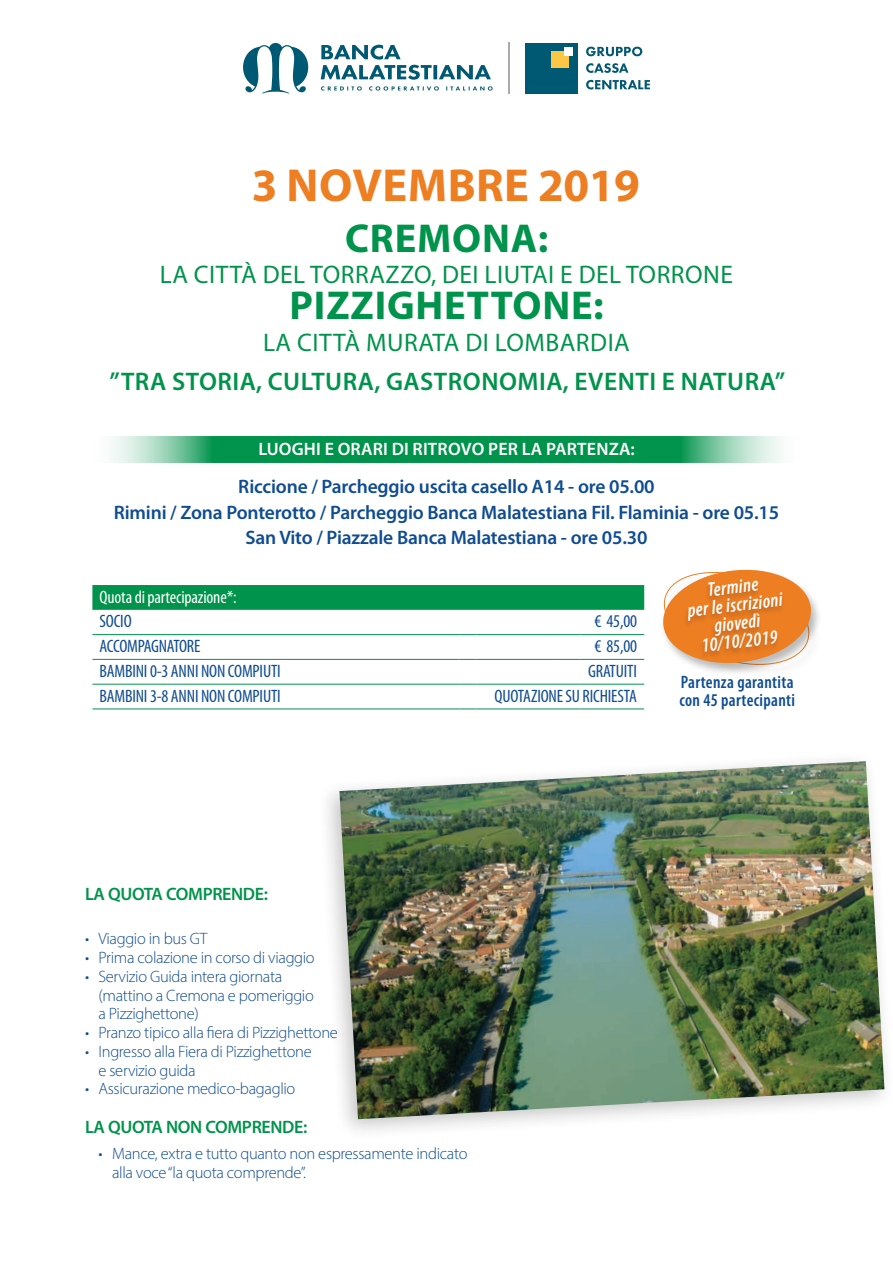
<style>
.page{position:relative;width:893px;height:1263px;background:#fff}
.page>*{position:absolute;margin:0;border:0;box-sizing:border-box;transform-origin:0 0}
.t1{font:700 46.5px "Myriad Pro";letter-spacing:.01em;color:#ee7e22}
.t2{font:700 40.5px "Myriad Pro";letter-spacing:.02em;color:#00934b}
.t3{font:25.5px "Myriad Pro";letter-spacing:.02em;color:#00934b}
.t4{font:600 25.5px "Myriad Pro";letter-spacing:.02em;color:#00934b}
.t5{font:italic 600 condensed 19.8px/18.1px "Myriad Pro";color:#fff;text-align:center;scale:.96 1}
.t6{font:600 19.5px/25.5px "Myriad Pro";letter-spacing:-.01em;color:#0f4c91;text-align:center}
.t7{font:condensed 18px "Myriad Pro";letter-spacing:-.01em;color:#0f4c91}
.t8{font:600 18px "Myriad Pro";letter-spacing:-.02em;color:#00934b}
.t9{font:600 18px "Myriad Pro";letter-spacing:.01em;color:#fff}
.t10{font:600 condensed 18px/18px "Myriad Pro";letter-spacing:.02em;color:#0f4c91;scale:.96 1}
.t11{font:condensed 18px "Myriad Pro";letter-spacing:-.01em;color:#fff}
.t12{font:300 16.5px/18.8px "Myriad Pro";letter-spacing:-.02em;color:#0f4c91}
</style>
<div class="page">
<svg style="left:112px;top:436px;width:670px;height:26px;background:#2da56a"></svg>
<svg style="left:92px;top:585px;width:552px;height:25px;background:#02944c"></svg>
<hr style="left:92px;top:634px;width:367px;height:1px;background:#00934b">
<svg style="left:459px;top:634px;width:17px;height:1px"></svg>
<hr style="left:476px;top:634px;width:81px;height:1px;background:#00934b">
<svg style="left:557px;top:634px;width:23px;height:1px"></svg>
<hr style="left:580px;top:634px;width:64px;height:1px;background:#00934b">
<hr style="left:92px;top:659px;width:367px;height:1px;background:#00934b">
<svg style="left:459px;top:659px;width:17px;height:1px"></svg>
<hr style="left:476px;top:659px;width:81px;height:1px;background:#00934b">
<svg style="left:557px;top:659px;width:23px;height:1px"></svg>
<hr style="left:580px;top:659px;width:64px;height:1px;background:#00934b">
<hr style="left:92px;top:684px;width:367px;height:1px;background:#00934b">
<svg style="left:459px;top:684px;width:17px;height:1px"></svg>
<hr style="left:476px;top:684px;width:81px;height:1px;background:#00934b">
<svg style="left:557px;top:684px;width:23px;height:1px"></svg>
<hr style="left:580px;top:684px;width:64px;height:1px;background:#00934b">
<hr style="left:92px;top:709px;width:367px;height:1px;background:#00934b">
<svg style="left:459px;top:709px;width:17px;height:1px"></svg>
<hr style="left:476px;top:709px;width:81px;height:1px;background:#00934b">
<svg style="left:557px;top:709px;width:23px;height:1px"></svg>
<hr style="left:580px;top:709px;width:64px;height:1px;background:#00934b">
<div style="left:661px;top:569px;width:161px;height:107px;background:#1c1c1b;opacity:.3"></div>
<svg style="left:661px;top:569px;width:154px;height:102px"></svg>
<div style="left:682px;top:579px;width:104px;height:81px;background:#1c1c1b;opacity:.25"></div>
<svg style="left:243px;top:43px;width:65px;height:51px"></svg>
<div style="left:525px;top:43px;width:52px;height:51px;background:#005973"></div>
<div style="left:551px;top:51px;width:18px;height:17px;background:#fec645"></div>
<div style="left:564px;top:47px;width:9px;height:8px;background:#fff"></div>
<svg style="left:586px;top:47px;width:56px;height:9px"></svg>
<svg style="left:586px;top:63px;width:42px;height:10px"></svg>
<svg style="left:586px;top:80px;width:64px;height:9px"></svg>
<svg style="left:321px;top:45px;width:170px;height:35px"></svg>
<svg style="left:321px;top:86px;width:172px;height:5px"></svg>
<hr style="left:508px;top:43px;width:2px;height:51px;background:#aaaaab">
<div style="left:318px;top:750px;width:575px;height:391px;background:#1c1c1b;opacity:.25"></div>
<img style="left:339px;top:761px;width:545px;height:358px">
<h1 class="t1" style="left:252px;top:155px;width:390px">3 NOVEMBRE 2019</h1>
<h2 class="t2" style="left:345px;top:212px;width:205px">CREMONA:</h2>
<h3 class="t3" style="left:160px;top:259px;width:575px">LA CITTÀ DEL TORRAZZO, DEI LIUTAI E DEL TORRONE</h3>
<h2 class="t2" style="left:290px;top:279px;width:316px">PIZZIGHETTONE:</h2>
<h3 class="t3" style="left:263px;top:326px;width:368px">LA CITTÀ MURATA DI LOMBARDIA</h3>
<h3 class="t4" style="left:110px;top:367px;width:677px">”TRA STORIA, CULTURA, GASTRONOMIA, EVENTI E NATURA”</h3>
<p class="t9" style="left:258px;top:439px;width:378px">LUOGHI E ORARI DI RITROVO PER LA PARTENZA:</p>
<p class="t6" style="left:114px;top:474px;width:667px">Riccione / Parcheggio uscita casello A14 - ore 05.00<br>Rimini / Zona Ponterotto / Parcheggio Banca Malatestiana Fil. Flaminia - ore 05.15<br>San Vito / Piazzale Banca Malatestiana - ore 05.30</p>
<p class="t11" style="left:100px;top:587px;width:139px">Quota di partecipazione*:</p>
<p class="t7" style="left:100px;top:612px;width:34px">SOCIO</p>
<p class="t7" style="left:594px;top:612px;width:44px">€ 45,00</p>
<p class="t7" style="left:100px;top:636px;width:102px">ACCOMPAGNATORE</p>
<p class="t7" style="left:594px;top:636px;width:44px">€ 85,00</p>
<p class="t7" style="left:100px;top:661px;width:183px">BAMBINI 0-3 ANNI NON COMPIUTI</p>
<p class="t7" style="left:588px;top:661px;width:50px">GRATUITI</p>
<p class="t7" style="left:100px;top:686px;width:183px">BAMBINI 3-8 ANNI NON COMPIUTI</p>
<p class="t7" style="left:495px;top:686px;width:144px">QUOTAZIONE SU RICHIESTA</p>
<p class="t5" style="left:684px;top:584px;width:101px;rotate:-7deg">Termine<br>per le iscrizioni giovedì<br>10/10/2019</p>
<p class="t10" style="left:679px;top:673px;width:122px">Partenza garantita con 45 partecipanti</p>
<p class="t8" style="left:85px;top:884px;width:185px">LA QUOTA COMPRENDE:</p>
<p class="t12" style="left:85px;top:929px;width:124px">• Viaggio in bus GT</p>
<p class="t12" style="left:85px;top:948px;width:231px">• Prima colazione in corso di viaggio</p>
<p class="t12" style="left:99px;top:967px;width:217px;text-indent:-13px">• Servizio Guida intera giornata (mattino a Cremona e pomeriggio a Pizzighettone)</p>
<p class="t12" style="left:85px;top:1023px;width:254px">• Pranzo tipico alla fiera di Pizzighettone</p>
<p class="t12" style="left:99px;top:1042px;width:215px;text-indent:-13px">• Ingresso alla Fiera di Pizzighettone e servizio guida</p>
<p class="t12" style="left:85px;top:1079px;width:212px">• Assicurazione medico-bagaglio</p>
<p class="t8" style="left:85px;top:1117px;width:224px">LA QUOTA NON COMPRENDE:</p>
<p class="t12" style="left:112px;top:1144px;width:357px;text-indent:-13px">• Mance, extra e tutto quanto non espressamente indicato alla voce “la quota comprende”.</p>
</div>
